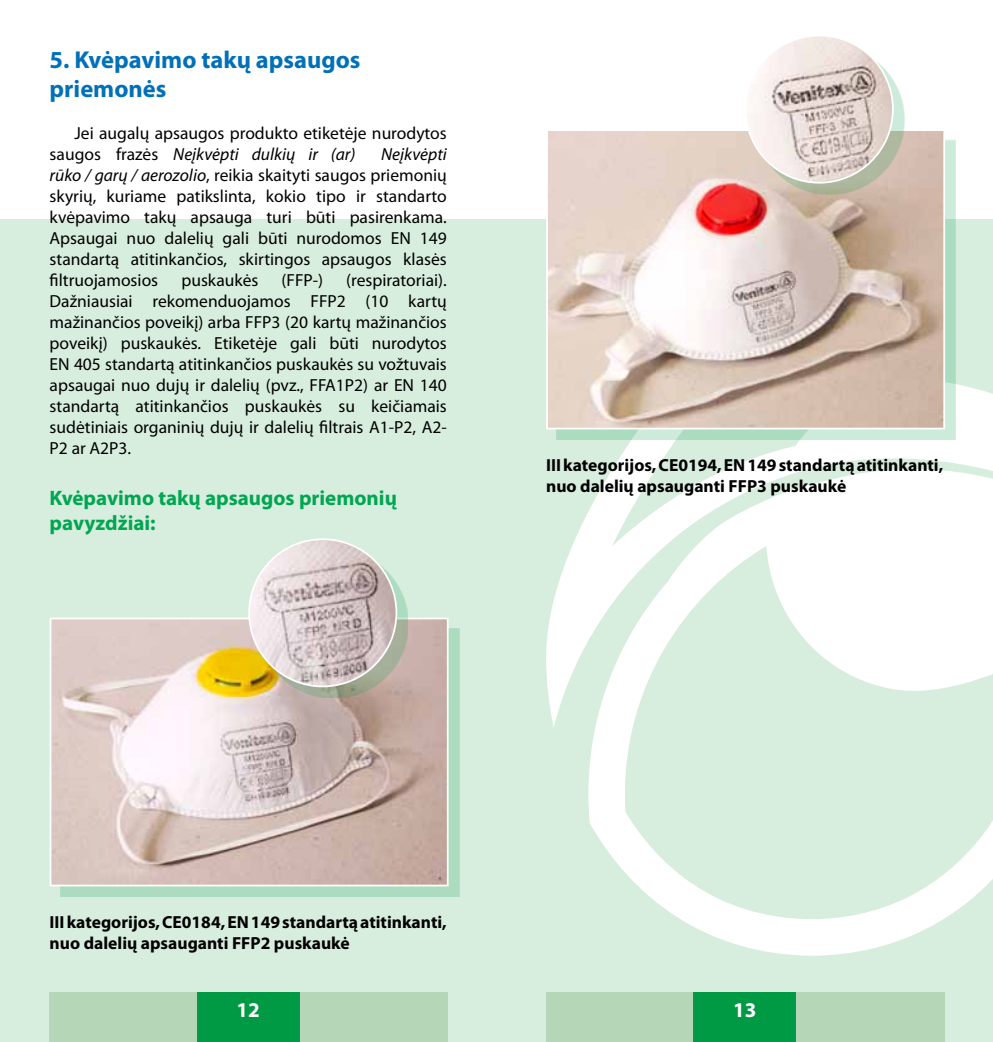
<style>
.page{position:relative;width:993px;height:1042px;background:#fff}
.page>*{position:absolute;margin:0;border:0;box-sizing:border-box;transform-origin:0 0}
.t1{font:700 24.5px/29.4px "Myriad Pro";color:#0070b9}
.t2{font:700 21px/25.2px "Myriad Pro";color:#00a651}
.t3{font:700 21px "Myriad Pro";color:#fff}
.t4{font:17.5px/21px "Myriad Pro";color:#000;text-align:justify}
.t5{font:700 17.5px/21px "Myriad Pro";color:#000}
.s1{font-style:italic}
</style>
<div class="page">
<div style="left:0;top:220px;width:992px;height:822px;background:#d7eddd"></div>
<svg style="left:546px;top:220px;width:446px;height:735px"></svg>
<div style="left:60px;top:628px;width:399px;height:269px;background:#094;opacity:.2"></div>
<img style="left:53px;top:620px;width:392px;height:263px">
<div style="left:50px;top:617px;width:398px;height:269px;border:2px solid #fff"></div>
<div style="left:556px;top:140px;width:399px;height:300px;background:#094;opacity:.2"></div>
<img style="left:549px;top:132px;width:392px;height:294px">
<div style="left:546px;top:129px;width:398px;height:300px;border:2px solid #fff"></div>
<div style="left:258px;top:549px;width:150px;height:149px;background:#094;opacity:.2"></div>
<img style="left:249px;top:539px;width:147px;height:147px;border-radius:74px">
<div style="left:755px;top:45px;width:149px;height:149px;background:#094;opacity:.2"></div>
<img style="left:745px;top:36px;width:147px;height:147px;border-radius:74px">
<div style="left:546px;top:992px;width:398px;height:50px;background:#b6d6b8"></div>
<div style="left:693px;top:992px;width:102px;height:50px;background:#094"></div>
<div style="left:50px;top:992px;width:398px;height:50px;background:#b6d6b8"></div>
<div style="left:197px;top:992px;width:102px;height:50px;background:#094"></div>
<h1 class="t1" style="left:50px;top:44px;width:312px">5. Kvėpavimo takų apsaugos priemonės</h1>
<p class="t4" style="left:50px;top:123px;width:398px;text-indent:25px">Jei augalų apsaugos produkto etiketėje nurodytos saugos frazės <span class="s1">Neįkvėpti dulkių ir (ar)</span></p>
<p class="t4" style="left:50px;top:144px;width:398px;text-indent:331px"><span class="s1">Neįkvėpti rūko / garų / aerozolio</span>, reikia skaityti saugos priemonių skyrių, kuriame patikslinta, kokio tipo ir standarto kvėpavimo takų apsauga turi būti pasirenkama.<br>Apsaugai nuo dalelių gali būti nurodomos EN 149 standartą atitinkančios, skirtingos apsaugos klasės filtruojamosios</p>
<p class="t4" style="left:181px;top:270px;width:79px">puskaukės</p>
<p class="t4" style="left:281px;top:270px;width:43px">(FFP-)</p>
<p class="t4" style="left:50px;top:270px;width:398px;text-indent:296px">(respiratoriai).<br>Dažniausiai rekomenduojamos FFP2 (10 kartų mažinančios poveikį) arba FFP3 (20 kartų mažinančios poveikį) puskaukės. Etiketėje gali būti nurodytos EN 405 standartą atitinkančios puskaukės su vožtuvais apsaugai nuo dujų ir dalelių (pvz., FFA1P2) ar EN 140 standartą atitinkančios puskaukės su keičiamais sudėtiniais organinių dujų ir dalelių filtrais A1-P2, A2- P2 ar A2P3.</p>
<p class="t2" style="left:50px;top:484px;width:349px">Kvėpavimo takų apsaugos priemonių pavyzdžiai:</p>
<p class="t5" style="left:546px;top:454px;width:398px">III kategorijos, CE0194, EN 149 standartą atitinkanti, nuo dalelių apsauganti FFP3 puskaukė</p>
<p class="t5" style="left:50px;top:911px;width:398px">III kategorijos, CE0184, EN 149 standartą atitinkanti, nuo dalelių apsauganti FFP2 puskaukė</p>
<p class="t3" style="left:236px;top:996px;width:25px">12</p>
<p class="t3" style="left:732px;top:996px;width:25px">13</p>
</div>
